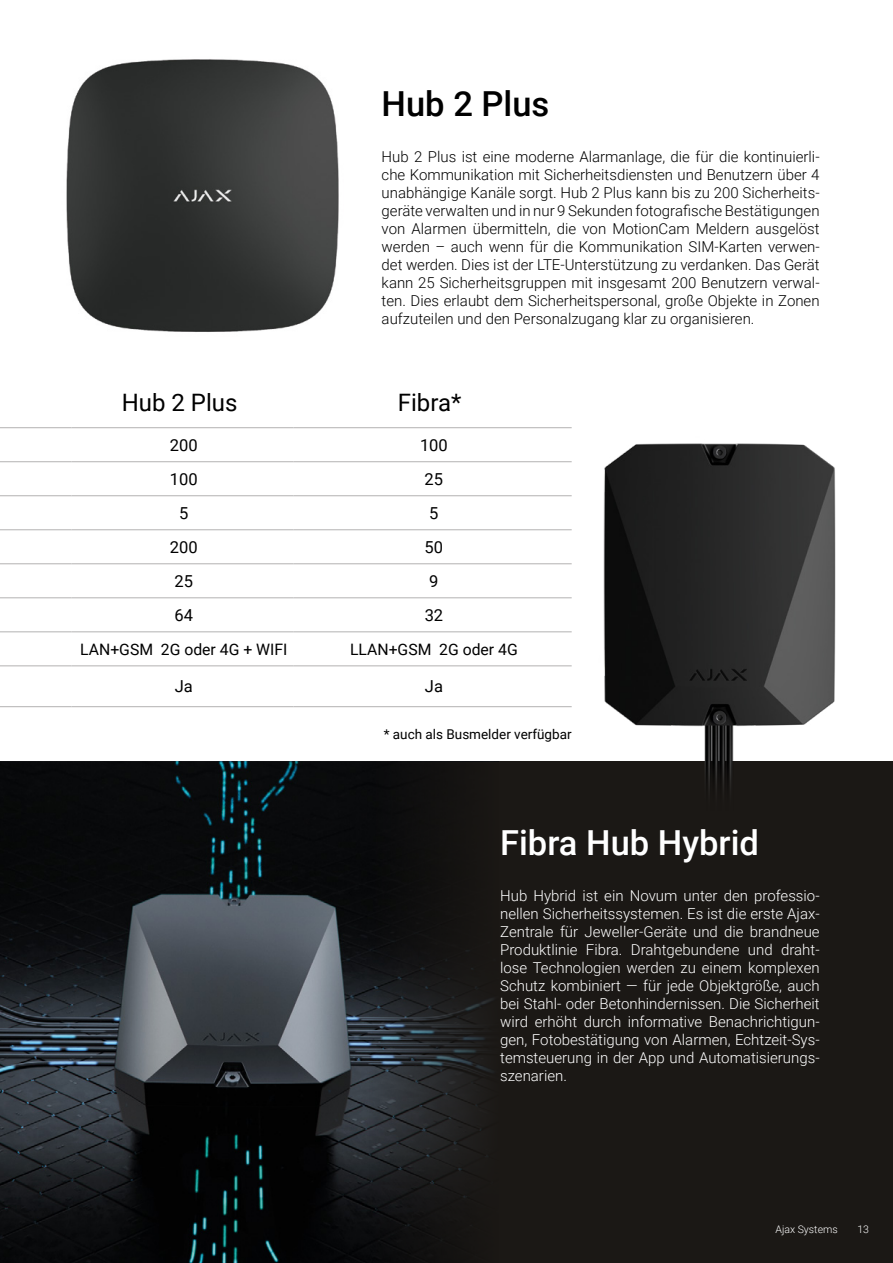
<style>
.page{position:relative;width:893px;height:1263px;background:#fff}
.page>*{position:absolute;margin:0;border:0;box-sizing:border-box;transform-origin:0 0}
.t1{font:500 34.5px "Roboto";color:#fff}
.t2{font:500 34.5px "Roboto";color:#000}
.t3{font:24px "Roboto";color:#000}
.t4{font:16.5px "Roboto";color:#000}
.t5{font:15.75px "Roboto";color:#000}
.t6{font:300 15px/18px "Roboto";color:#000;text-align:justify}
.t7{font:300 15px/18px "Roboto";color:#fff;text-align:justify}
.t8{font:13.5px "Roboto";color:#000}
.t9{font:300 10.5px "Roboto";color:#fff}
</style>
<div class="page">
<div style="left:0;top:762px;width:893px;height:501px;background:#1b1815"></div>
<img style="left:0;top:762px;width:368px;height:501px">
<svg style="left:368px;top:762px;width:126px;height:501px"></svg>
<img style="left:586px;top:443px;width:267px;height:319px">
<hr style="left:0;top:427px;width:71px;height:1px;background:#b3b2b2">
<hr style="left:71px;top:427px;width:223px;height:1px;background:#b3b2b2">
<hr style="left:294px;top:427px;width:278px;height:1px;background:#b3b2b2">
<hr style="left:0;top:461px;width:71px;height:1px;background:#b3b2b2">
<hr style="left:71px;top:461px;width:223px;height:1px;background:#b3b2b2">
<hr style="left:294px;top:461px;width:278px;height:1px;background:#b3b2b2">
<hr style="left:0;top:495px;width:71px;height:1px;background:#b3b2b2">
<hr style="left:71px;top:495px;width:223px;height:1px;background:#b3b2b2">
<hr style="left:294px;top:495px;width:278px;height:1px;background:#b3b2b2">
<hr style="left:0;top:529px;width:71px;height:1px;background:#b3b2b2">
<hr style="left:71px;top:529px;width:223px;height:1px;background:#b3b2b2">
<hr style="left:294px;top:529px;width:278px;height:1px;background:#b3b2b2">
<hr style="left:0;top:563px;width:71px;height:1px;background:#b3b2b2">
<hr style="left:71px;top:563px;width:223px;height:1px;background:#b3b2b2">
<hr style="left:294px;top:563px;width:278px;height:1px;background:#b3b2b2">
<hr style="left:0;top:597px;width:71px;height:1px;background:#b3b2b2">
<hr style="left:71px;top:597px;width:223px;height:1px;background:#b3b2b2">
<hr style="left:294px;top:597px;width:278px;height:1px;background:#b3b2b2">
<hr style="left:0;top:632px;width:71px;height:1px;background:#b3b2b2">
<hr style="left:71px;top:632px;width:223px;height:1px;background:#b3b2b2">
<hr style="left:294px;top:632px;width:278px;height:1px;background:#b3b2b2">
<hr style="left:0;top:666px;width:71px;height:1px;background:#b3b2b2">
<hr style="left:71px;top:666px;width:223px;height:1px;background:#b3b2b2">
<hr style="left:294px;top:666px;width:278px;height:1px;background:#b3b2b2">
<hr style="left:0;top:706px;width:71px;height:1px;background:#b3b2b2">
<hr style="left:71px;top:706px;width:223px;height:1px;background:#b3b2b2">
<hr style="left:294px;top:706px;width:278px;height:1px;background:#b3b2b2">
<img style="left:66px;top:59px;width:273px;height:273px">
<h1 class="t2" style="left:382px;top:80px;width:169px">Hub 2 Plus</h1>
<p class="t6" style="left:382px;top:147px;width:439px">Hub 2 Plus ist eine moderne Alarmanlage, die für die kontinuierli&shy;che Kommunikation mit Sicherheitsdiensten und Benutzern über 4 unabhängige Kanäle sorgt. Hub 2 Plus kann bis zu 200 Sicherheits&shy;geräte verwalten und in nur 9 Sekunden fotografische Bestätigungen von Alarmen übermitteln, die von MotionCam Meldern ausgelöst werden – auch wenn für die Kommunikation SIM-Karten verwen&shy;det werden. Dies ist der LTE-Unterstützung zu verdanken. Das Gerät kann 25 Sicherheitsgruppen mit insgesamt 200 Benutzern verwal&shy;ten. Dies erlaubt dem Sicherheitspersonal, große Objekte in Zonen aufzuteilen und den Personalzugang klar zu organisieren.</p>
<h2 class="t3" style="left:122px;top:386px;width:117px">Hub 2 Plus</h2>
<h2 class="t3" style="left:398px;top:386px;width:65px">Fibra*</h2>
<p class="t4" style="left:170px;top:433px;width:29px">200</p>
<p class="t4" style="left:420px;top:433px;width:29px">100</p>
<p class="t4" style="left:170px;top:467px;width:29px">100</p>
<p class="t4" style="left:425px;top:467px;width:20px">25</p>
<p class="t4" style="left:179px;top:501px;width:11px">5</p>
<p class="t4" style="left:429px;top:501px;width:11px">5</p>
<p class="t4" style="left:170px;top:535px;width:29px">200</p>
<p class="t4" style="left:425px;top:535px;width:20px">50</p>
<p class="t4" style="left:175px;top:570px;width:20px">25</p>
<p class="t4" style="left:429px;top:570px;width:11px">9</p>
<p class="t4" style="left:175px;top:604px;width:20px">64</p>
<p class="t4" style="left:425px;top:604px;width:20px">32</p>
<p class="t5" style="left:80px;top:638px;width:209px">LAN+GSM 2G oder 4G + WIFI</p>
<p class="t5" style="left:350px;top:638px;width:169px">LLAN+GSM 2G oder 4G</p>
<p class="t4" style="left:175px;top:675px;width:20px">Ja</p>
<p class="t4" style="left:425px;top:675px;width:20px">Ja</p>
<p class="t8" style="left:384px;top:724px;width:189px">* auch als Busmelder verfügbar</p>
<h1 class="t1" style="left:500px;top:819px;width:260px">Fibra Hub Hybrid</h1>
<p class="t7" style="left:500px;top:886px;width:321px">Hub Hybrid ist ein Novum unter den professio&shy;nellen Sicherheitssystemen. Es ist die erste Ajax-Zentrale für Jeweller-Geräte und die brandneue Produktlinie Fibra. Drahtgebundene und draht&shy;lose Technologien werden zu einem komplexen Schutz kombiniert — für jede Objektgröße, auch bei Stahl- oder Betonhindernissen. Die Sicherheit wird erhöht durch informative Benachrichtigun&shy;gen, Fotobestätigung von Alarmen, Echtzeit-Sys&shy;temsteuerung in der App und Automatisierungs&shy;szenarien.</p>
<p class="t9" style="left:775px;top:1222px;width:64px">Ajax Systems</p>
<p class="t9" style="left:857px;top:1222px;width:13px">13</p>
</div>
